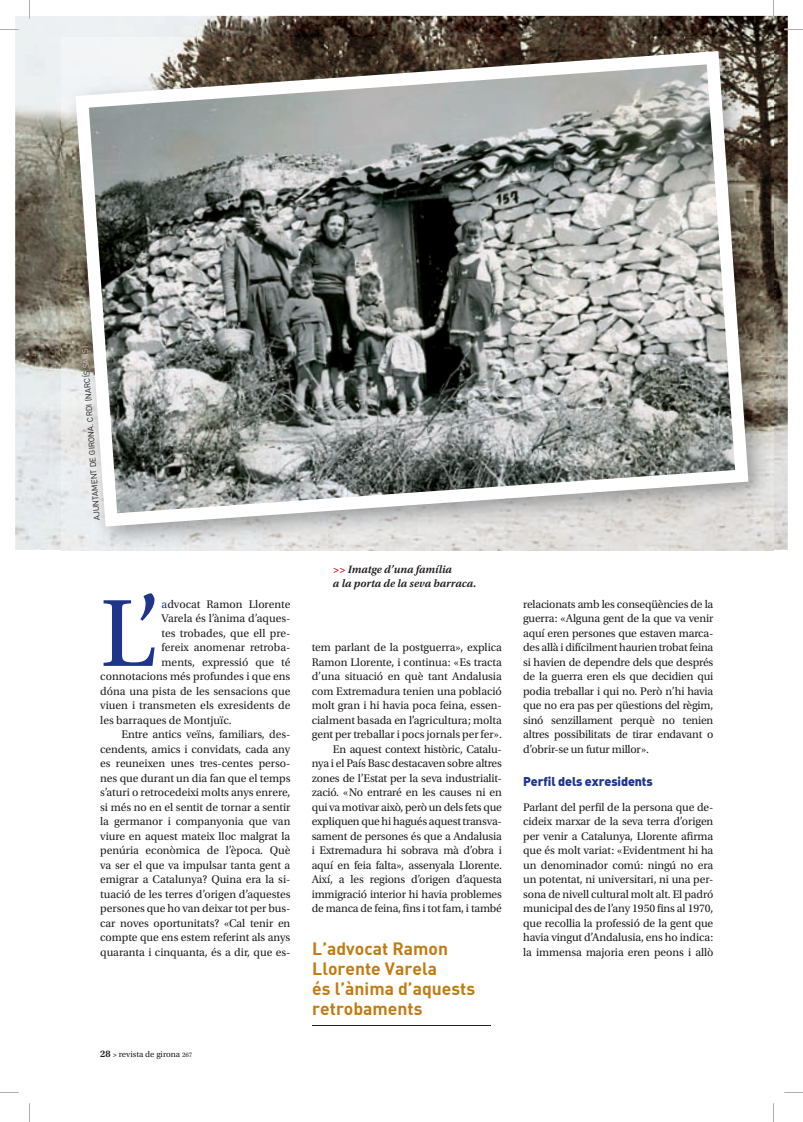
<style>
.page{position:relative;width:803px;height:1122px;background:#fff}
.page>*{position:absolute;margin:0;border:0;box-sizing:border-box;transform-origin:0 0}
.t1{font:100.5px "Utopia Std";color:#1e358b}
.t2{font:17.5px/20px "DIN Bold";color:#c27b11}
.t3{font:12.5px "DIN Black Alternate";letter-spacing:-.01em;color:#1e358b}
.t4{font:11.62px/14.5px "Utopia Std";letter-spacing:-.005em;color:#231f20;text-align:justify}
.t5{font:italic 600 11.25px/14.5px "Utopia Std";color:#231f20}
.t6{font:8.75px "Utopia Std";color:#231f20}
.t7{font:8.12px "DIN";color:#231f20}
.s1{color:#cbc2b7}
.s2{color:#1e358b}
.s3{font-weight:600;font-size:10px}
.s4{font-weight:600;font-size:7.5px}
.s5{font-size:6.88px}
.s6{color:#d2161e}
</style>
<div class="page">
<hr style="left:312px;top:1025px;width:179px;height:1px;background:#231f20">
<img style="left:15px;top:16px;width:773px;height:534px">
<img style="left:61px;top:37px;width:713px;height:514px">
<svg style="left:75px;top:51px;width:673px;height:475px;background:#959895"></svg>
<svg style="left:773px;top:0;width:1px;height:19px"></svg>
<svg style="left:29px;top:0;width:1px;height:19px"></svg>
<svg style="left:784px;top:29px;width:19px;height:1px"></svg>
<svg style="left:0;top:29px;width:19px;height:1px"></svg>
<svg style="left:784px;top:1092px;width:19px;height:1px"></svg>
<svg style="left:0;top:1092px;width:19px;height:1px"></svg>
<svg style="left:773px;top:1103px;width:1px;height:19px"></svg>
<svg style="left:29px;top:1103px;width:1px;height:19px"></svg>
<p class="t7" style="left:92px;top:521px;width:177px;rotate:-94deg">AJUNTAMENT DE GIRONA. CRDI (NARCÍS <span class="s1">SANS)</span></p>
<h1 class="t1" style="left:100px;top:579px;width:63px">L’</h1>
<p class="t4" style="left:162px;top:597px;width:130px"><span class="s2">a</span>dvocat Ramon Llorente</p>
<p class="t4" style="left:162px;top:611px;width:130px">Varela és l’ànima d’aques-</p>
<p class="t4" style="left:162px;top:626px;width:130px">tes trobades, que ell pre-</p>
<p class="t4" style="left:162px;top:640px;width:130px">fereix anomenar retroba-</p>
<p class="t4" style="left:162px;top:655px;width:130px">ments, expressió que té</p>
<p class="t4" style="left:100px;top:669px;width:192px">connotacions més profundes i que ens</p>
<p class="t4" style="left:100px;top:684px;width:192px">dóna una pista de les sensacions que</p>
<p class="t4" style="left:100px;top:698px;width:192px">viuen i transmeten els exresidents de</p>
<p class="t4" style="left:100px;top:713px;width:133px">les barraques de Montjuïc.</p>
<p class="t4" style="left:122px;top:727px;width:170px">Entre antics veïns, familiars, des-</p>
<p class="t4" style="left:100px;top:742px;width:192px">cendents, amics i convidats, cada any</p>
<p class="t4" style="left:100px;top:756px;width:192px">es reuneixen unes tres-centes perso-</p>
<p class="t4" style="left:100px;top:771px;width:192px">nes que durant un dia fan que el temps</p>
<p class="t4" style="left:100px;top:785px;width:192px">s’aturi o retrocedeixi molts anys enrere,</p>
<p class="t4" style="left:100px;top:800px;width:192px">si més no en el sentit de tornar a sentir</p>
<p class="t4" style="left:100px;top:814px;width:192px">la germanor i companyonia que van</p>
<p class="t4" style="left:100px;top:829px;width:192px">viure en aquest mateix lloc malgrat la</p>
<p class="t4" style="left:100px;top:843px;width:192px">penúria econòmica de l’època. Què</p>
<p class="t4" style="left:100px;top:858px;width:192px">va ser el que va impulsar tanta gent a</p>
<p class="t4" style="left:100px;top:872px;width:192px">emigrar a Catalunya? Quina era la si-</p>
<p class="t4" style="left:100px;top:887px;width:192px">tuació de les terres d’origen d’aquestes</p>
<p class="t4" style="left:100px;top:901px;width:192px">persones que ho van deixar tot per bus-</p>
<p class="t4" style="left:100px;top:916px;width:192px">car noves oportunitats? «Cal tenir en</p>
<p class="t4" style="left:100px;top:930px;width:192px">compte que ens estem referint als anys</p>
<p class="t4" style="left:100px;top:945px;width:192px">quaranta i cinquanta, és a dir, que es-</p>
<p class="t6" style="left:100px;top:1050px;width:94px"><span class="s3">28</span> <span class="s4">&gt;</span> revista de girona <span class="s5">267</span></p>
<p class="t5" style="left:333px;top:562px;width:145px"><span class="s6">&gt;&gt;</span> Imatge d’una família<br>a la porta de la seva barraca.</p>
<p class="t4" style="left:312px;top:640px;width:192px;text-align:right">tem parlant de la postguerra», explica Ramon Llorente, i continua: «Es tracta d’una situació en què tant Andalusia com Extremadura tenien una població molt gran i hi havia poca feina, essen&shy;cialment basada en l’agricultura; molta gent per treballar i pocs jornals per fer».<br>En aquest context històric, Catalu-<br>nya i el País Basc destacaven sobre altres zones de l’Estat per la seva industrialit&shy;zació. «No entraré en les causes ni en qui va motivar això, però un dels fets que expliquen que hi hagués aquest transva&shy;sament de persones és que a Andalusia i Extremadura hi sobrava mà d’obra i aquí en feia falta», assenyala Llorente.<br>Així, a les regions d’origen d’aquesta immigració interior hi havia problemes de manca de feina, fins i tot fam, i també</p>
<h2 class="t2" style="left:312px;top:938px;width:164px">L’advocat Ramon<br>Llorente Varela<br>és l’ànima d’aquests retrobaments</h2>
<p class="t4" style="left:523px;top:597px;width:192px">relacionats amb les conseqüències de la guerra: «Alguna gent de la que va venir aquí eren persones que estaven marca&shy;des allà i difícilment haurien trobat feina si havien de dependre dels que després de la guerra eren els que decidien qui podia treballar i qui no. Però n’hi havia que no era pas per qüestions del règim, sinó senzillament perquè no tenien altres possibilitats de tirar endavant o d’obrir-se un futur millor».</p>
<p class="t3" style="left:523px;top:773px;width:131px">Perfil dels exresidents</p>
<p class="t4" style="left:523px;top:800px;width:192px">Parlant del perfil de la persona que de&shy;cideix marxar de la seva terra d’origen per venir a Catalunya, Llorente afirma que és molt variat: «Evidentment hi ha un denominador comú: ningú no era un potentat, ni universitari, ni una per&shy;sona de nivell cultural molt alt. El padró municipal des de l’any 1950 fins al 1970, que recollia la professió de la gent que havia vingut d’Andalusia, ens ho indica: la immensa majoria eren peons i allò</p>
</div>
